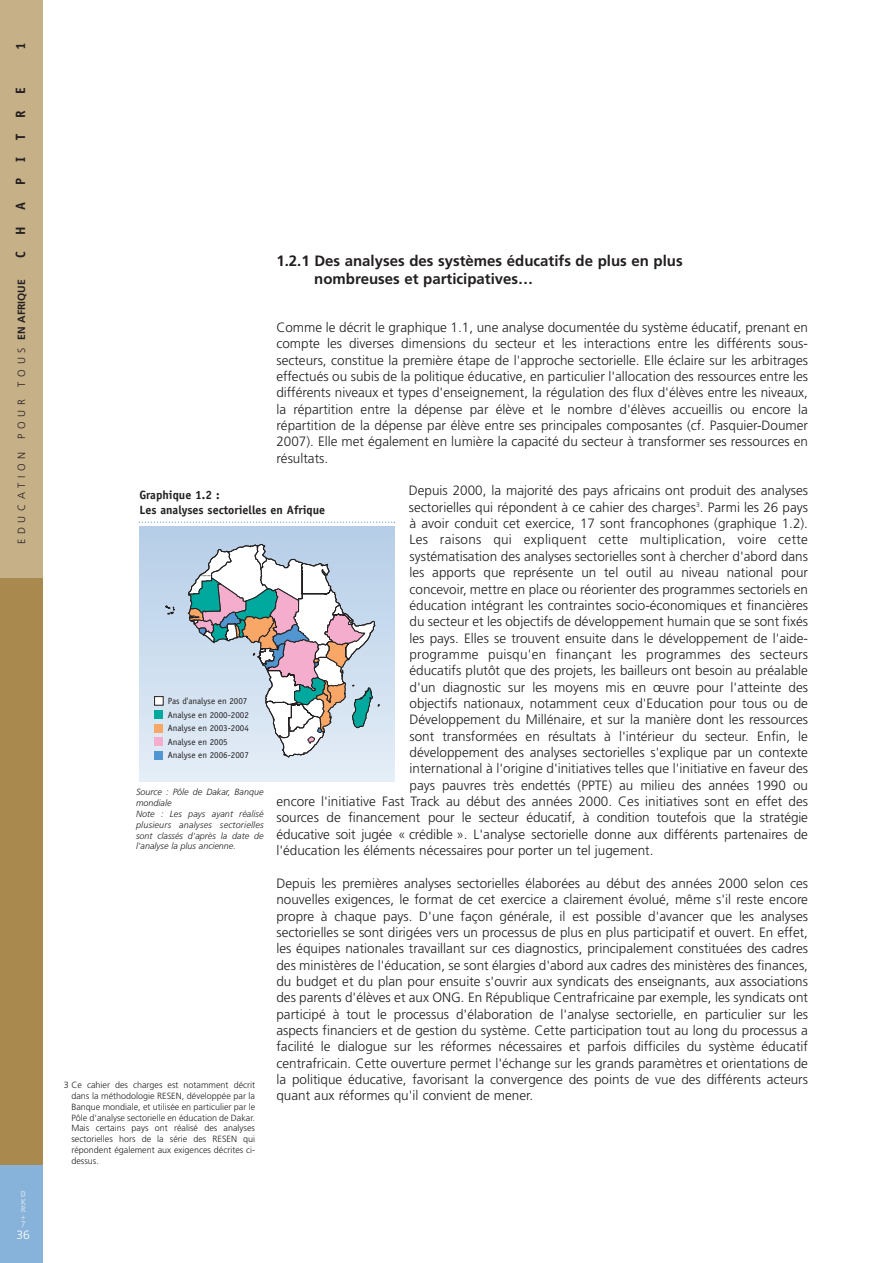
<style>
.page{position:relative;width:893px;height:1263px;background:#fff}
.page>*{position:absolute;margin:0;border:0;box-sizing:border-box;transform-origin:0 0}
.t1{font:700 15px/18px "Frutiger";color:#231f20}
.t2{font:300 13.5px/16.4px "Frutiger";color:#231f20;text-align:justify}
.t3{font:300 13.5px "Frutiger";letter-spacing:.02em;color:#231f20}
.t4{font:700 13.5px "Officina Sans";letter-spacing:1.225em;color:#231f20}
.t5{font:700 12px/14.4px "Officina Sans";color:#231f20}
.t6{font:300 12px "Frutiger";color:#fff}
.t7{font:300 10.5px "Frutiger";letter-spacing:.45em;color:#231f20}
.t8{font:300 9px/10.8px "Frutiger";color:#231f20;text-align:justify}
.t9{font:italic 300 9px/10.8px "Frutiger";color:#231f20}
.t10{font:9px/13.5px "Officina Sans";color:#231f20}
.t11{font:700 9px/7.5px "Officina Sans";color:#c1d5eb;text-align:justify}
.s1{font-weight:700}
</style>
<div class="page">
<div style="left:0;top:0;width:43px;height:1263px;background:#c6b088"></div>
<div style="left:0;top:578px;width:43px;height:685px;background:#a9894e"></div>
<div style="left:0;top:1166px;width:43px;height:97px;background:#87b3da"></div>
<div style="left:139px;top:527px;width:255px;height:255px;background:linear-gradient(to bottom,#b5cde8,#e3ecf5)"></div>
<div style="left:155px;top:697px;width:8px;height:8px;background:#fff"></div>
<div style="left:154px;top:696px;width:9px;height:9px;border:1px solid #231f20"></div>
<div style="left:155px;top:710px;width:8px;height:9px;background:#00a99d"></div>
<div style="left:155px;top:724px;width:8px;height:9px;background:#f9a766"></div>
<div style="left:155px;top:738px;width:8px;height:8px;background:#f5adce"></div>
<div style="left:155px;top:751px;width:8px;height:9px;background:#5296d1"></div>
<svg style="left:165px;top:544px;width:215px;height:213px"></svg>
<svg style="left:139px;top:521px;width:256px;height:2px"></svg>
<p class="t4" style="left:15px;top:50px;width:9px;rotate:-90deg">1</p>
<p class="t4" style="left:15px;top:258px;width:172px;rotate:-90deg">CHAPITRE</p>
<p class="t7" style="left:17px;top:544px;width:267px;rotate:-90deg">EDUCATION POUR TOUS <span class="s1">EN AFRIQUE</span></p>
<p class="t11" style="left:21px;top:1191px;width:7px">D K R + 7</p>
<p class="t6" style="left:17px;top:1230px;width:15px">36</p>
<p class="t1" style="left:314px;top:253px;width:370px;text-indent:-38px">1.2.1 Des analyses des systèmes éducatifs de plus en plus nombreuses et participatives…</p>
<p class="t2" style="left:276px;top:320px;width:533px">Comme le décrit le graphique 1.1, une analyse documentée du système éducatif, prenant en compte les diverses dimensions du secteur et les interactions entre les différents sous&shy;secteurs, constitue la première étape de l'approche sectorielle. Elle éclaire sur les arbitrages effectués ou subis de la politique éducative, en particulier l'allocation des ressources entre les différents niveaux et types d'enseignement, la régulation des flux d'élèves entre les niveaux, la répartition entre la dépense par élève et le nombre d'élèves accueillis ou encore la répartition de la dépense par élève entre ses principales composantes (cf. Pasquier-Doumer 2007). Elle met également en lumière la capacité du secteur à transformer ses ressources en résultats.</p>
<p class="t2" style="left:409px;top:484px;width:401px">Depuis 2000, la majorité des pays africains ont produit des analyses</p>
<p class="t2" style="left:409px;top:500px;width:401px">sectorielles qui répondent à ce cahier des charges<sup>3</sup>. Parmi les 26 pays</p>
<p class="t2" style="left:409px;top:516px;width:400px">à avoir conduit cet exercice, 17 sont francophones (graphique 1.2).</p>
<p class="t3" style="left:409px;top:534px;width:400px">Les raisons qui expliquent cette multiplication, voire cette</p>
<p class="t2" style="left:409px;top:549px;width:400px">systématisation des analyses sectorielles sont à chercher d'abord dans</p>
<p class="t2" style="left:409px;top:565px;width:400px">les apports que représente un tel outil au niveau national pour</p>
<p class="t2" style="left:409px;top:582px;width:400px">concevoir, mettre en place ou réorienter des programmes sectoriels en</p>
<p class="t2" style="left:409px;top:598px;width:400px">éducation intégrant les contraintes socio-économiques et financières</p>
<p class="t2" style="left:409px;top:614px;width:400px">du secteur et les objectifs de développement humain que se sont fixés</p>
<p class="t2" style="left:409px;top:631px;width:400px">les pays. Elles se trouvent ensuite dans le développement de l'aide-</p>
<p class="t2" style="left:409px;top:647px;width:400px">programme puisqu'en finançant les programmes des secteurs</p>
<p class="t2" style="left:409px;top:663px;width:400px">éducatifs plutôt que des projets, les bailleurs ont besoin au préalable</p>
<p class="t2" style="left:409px;top:680px;width:400px">d'un diagnostic sur les moyens mis en œuvre pour l'atteinte des</p>
<p class="t2" style="left:409px;top:696px;width:400px">objectifs nationaux, notamment ceux d'Education pour tous ou de</p>
<p class="t2" style="left:409px;top:713px;width:400px">Développement du Millénaire, et sur la manière dont les ressources</p>
<p class="t2" style="left:409px;top:729px;width:400px">sont transformées en résultats à l'intérieur du secteur. Enfin, le</p>
<p class="t2" style="left:409px;top:745px;width:400px">développement des analyses sectorielles s'explique par un contexte</p>
<p class="t2" style="left:409px;top:762px;width:400px">international à l'origine d'initiatives telles que l'initiative en faveur des</p>
<p class="t2" style="left:409px;top:778px;width:400px">pays pauvres très endettés (PPTE) au milieu des années 1990 ou</p>
<p class="t2" style="left:276px;top:794px;width:533px">encore l'initiative Fast Track au début des années 2000. Ces initiatives sont en effet des</p>
<p class="t2" style="left:276px;top:811px;width:533px">sources de financement pour le secteur éducatif, à condition toutefois que la stratégie</p>
<p class="t2" style="left:276px;top:827px;width:533px">éducative soit jugée « crédible ». L'analyse sectorielle donne aux différents partenaires de</p>
<p class="t2" style="left:276px;top:843px;width:378px">l'éducation les éléments nécessaires pour porter un tel jugement.</p>
<p class="t2" style="left:276px;top:876px;width:533px">Depuis les premières analyses sectorielles élaborées au début des années 2000 selon ces nouvelles exigences, le format de cet exercice a clairement évolué, même s'il reste encore propre à chaque pays. D'une façon générale, il est possible d'avancer que les analyses sectorielles se sont dirigées vers un processus de plus en plus participatif et ouvert. En effet, les équipes nationales travaillant sur ces diagnostics, principalement constituées des cadres des ministères de l'éducation, se sont élargies d'abord aux cadres des ministères des finances, du budget et du plan pour ensuite s'ouvrir aux syndicats des enseignants, aux associations des parents d'élèves et aux ONG. En République Centrafricaine par exemple, les syndicats ont participé à tout le processus d'élaboration de l'analyse sectorielle, en particulier sur les aspects financiers et de gestion du système. Cette participation tout au long du processus a facilité le dialogue sur les réformes nécessaires et parfois difficiles du système éducatif centrafricain. Cette ouverture permet l'échange sur les grands paramètres et orientations de la politique éducative, favorisant la convergence des points de vue des différents acteurs quant aux réformes qu'il convient de mener.</p>
<p class="t5" style="left:139px;top:489px;width:187px">Graphique 1.2 :<br>Les analyses sectorielles en Afrique</p>
<p class="t10" style="left:168px;top:695px;width:83px">Pas d'analyse en 2007<br>Analyse en 2000-2002<br>Analyse en 2003-2004<br>Analyse en 2005<br>Analyse en 2006-2007</p>
<p class="t9" style="left:136px;top:788px;width:129px">Source : Pôle de Dakar, Banque mondiale<br>Note : Les pays ayant réalisé plusieurs analyses sectorielles sont classés d'après la date de l'analyse la plus ancienne.</p>
<p class="t8" style="left:71px;top:1080px;width:185px;text-indent:-8px">3 Ce cahier des charges est notamment décrit dans la méthodologie RESEN, développée par la Banque mondiale, et utilisée en particulier par le Pôle d'analyse sectorielle en éducation de Dakar.<br>Mais certains pays ont réalisé des analyses sectorielles hors de la série des RESEN qui répondent également aux exigences décrites ci&shy;dessus.</p>
</div>
